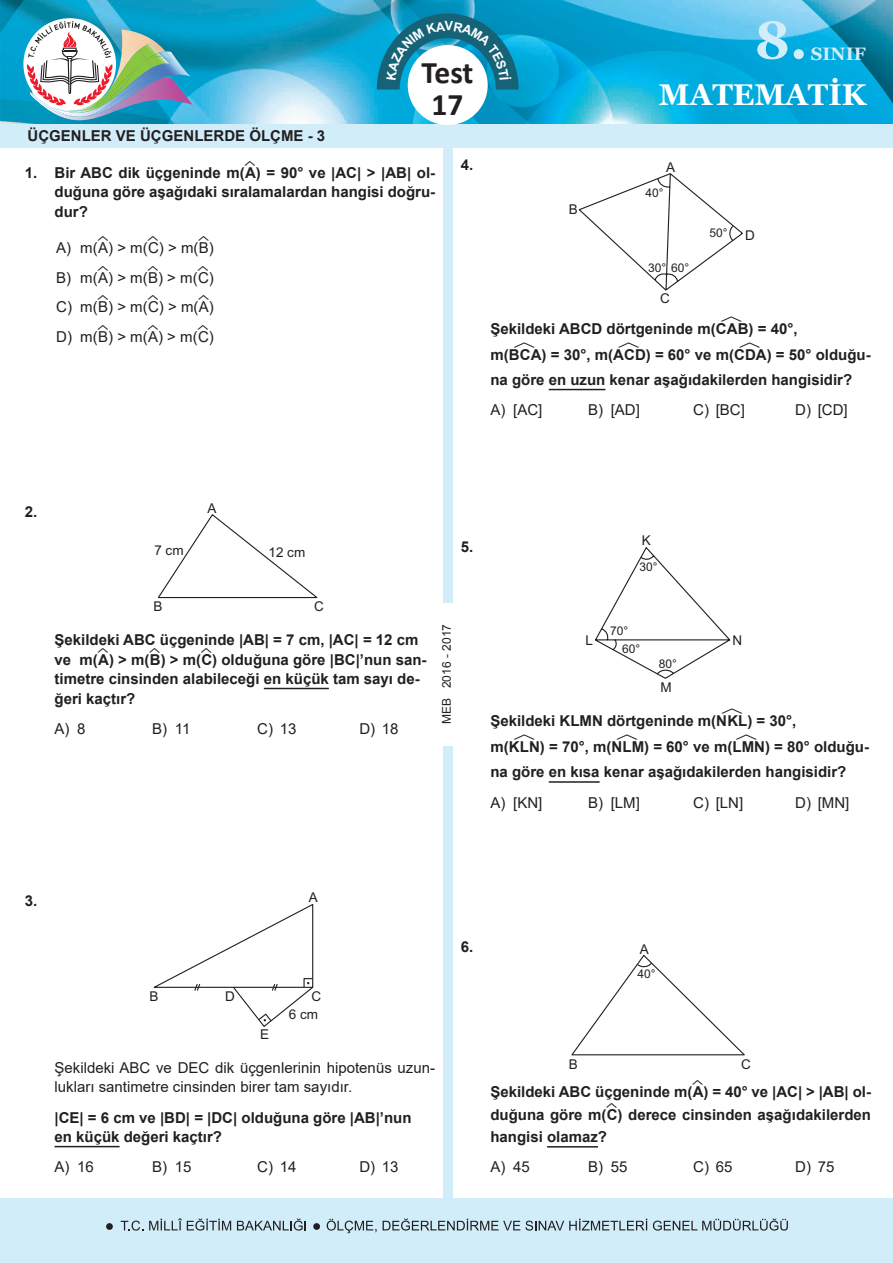
<style>
.page{position:relative;width:893px;height:1263px;background:#fff}
.page>*{position:absolute;margin:0;border:0;box-sizing:border-box;transform-origin:0 0}
.t1{font:700 52.5px "Georgia";color:#d2edfa}
.t2{font:700 31.5px/31.8px "Calibri";letter-spacing:-.005em;color:#231f20;text-align:center}
.t3{font:700 30px "Georgia";color:#fff}
.t4{font:700 18px "Georgia";color:#d2edfa}
.t5{font:700 15px/19.5px "Arial";color:#231f20}
.t6{font:15px/29.7px "Arial";color:#231f20;text-align:justify}
.t7{font:13.5px "Arial";color:#231f20}
.t8{font:12px/18px "Arial";color:#231f20}
.s1{font-family:"Matematik";font-weight:400}
.s2{font-family:"Matematik"}
</style>
<div class="page">
<div style="left:0;top:1198px;width:893px;height:65px;background:#d2edfa"></div>
<svg style="left:121px;top:1220px;width:22px;height:10px"></svg>
<svg style="left:149px;top:1218px;width:82px;height:12px"></svg>
<svg style="left:237px;top:1218px;width:69px;height:12px"></svg>
<svg style="left:327px;top:1219px;width:50px;height:14px"></svg>
<svg style="left:383px;top:1218px;width:264px;height:12px"></svg>
<svg style="left:653px;top:1218px;width:135px;height:12px"></svg>
<div style="left:313px;top:1223px;width:7px;height:7px;background:#231f20;border-radius:50%"></div>
<div style="left:106px;top:1223px;width:7px;height:7px;background:#231f20;border-radius:50%"></div>
<div style="left:443px;top:746px;width:9px;height:453px;background:#d2edfa"></div>
<div style="left:443px;top:148px;width:9px;height:454px;background:#d2edfa"></div>
<img style="left:0;top:0;width:893px;height:124px">
<div style="left:0;top:124px;width:893px;height:24px;background:#d2edfa"></div>
<div style="left:408px;top:45px;width:80px;height:80px;background:#fff;border-radius:50%"></div>
<img style="left:122px;top:29px;width:43px;height:17px">
<img style="left:31px;top:110px;width:86px;height:10px">
<img style="left:112px;top:95px;width:81px;height:16px">
<img style="left:170px;top:51px;width:20px;height:44px">
<img style="left:33px;top:110px;width:79px;height:7px">
<img style="left:122px;top:95px;width:10px;height:12px">
<img style="left:122px;top:46px;width:18px;height:14px">
<img style="left:62px;top:110px;width:50px;height:3px">
<img style="left:122px;top:60px;width:48px;height:35px">
<img style="left:122px;top:65px;width:18px;height:30px">
<svg style="left:140px;top:44px;width:32px;height:21px"></svg>
<img style="left:140px;top:44px;width:19px;height:16px">
<img style="left:147px;top:57px;width:23px;height:10px">
<img style="left:147px;top:53px;width:16px;height:7px">
<svg style="left:26px;top:21px;width:96px;height:89px"></svg>
<hr style="left:264px;top:688px;width:65px;height:1px;background:#231f20">
<hr style="left:55px;top:1146px;width:65px;height:1px;background:#231f20">
<svg style="left:158px;top:514px;width:160px;height:85px"></svg>
<svg style="left:153px;top:904px;width:161px;height:123px"></svg>
<hr style="left:549px;top:389px;width:56px;height:1px;background:#231f20">
<hr style="left:549px;top:781px;width:51px;height:2px;background:#231f20">
<hr style="left:547px;top:1146px;width:51px;height:1px;background:#231f20">
<svg style="left:578px;top:173px;width:165px;height:118px"></svg>
<svg style="left:595px;top:547px;width:136px;height:132px"></svg>
<svg style="left:571px;top:955px;width:174px;height:101px"></svg>
<svg style="left:377px;top:14px;width:142px;height:76px"></svg>
<h2 class="t2" style="left:422px;top:56px;width:53px">Test<br>17</h2>
<h1 class="t1" style="left:755px;top:7px;width:54px">8.</h1>
<p class="t4" style="left:811px;top:42px;width:56px">SINIF</p>
<h3 class="t3" style="left:659px;top:75px;width:209px">MATEMATİK</h3>
<p class="t5" style="left:28px;top:126px;width:299px">ÜÇGENLER VE ÜÇGENLERDE ÖLÇME - 3</p>
<p class="t5" style="left:55px;top:163px;width:382px;text-align:justify;text-indent:-30px">1. Bir ABC dik üçgeninde m(<span class="s1">ë</span>A) = 90° ve |AC| &gt; |AB| ol&shy;duğuna göre aşağıdaki sıralamalardan hangisi doğru&shy;dur?</p>
<p class="t6" style="left:56px;top:233px;width:159px">A) m(<span class="s2">ë</span>A) &gt; m(<span class="s2">ë</span>C) &gt; m(<span class="s2">ë</span>B)<br>B) m(<span class="s2">ë</span>A) &gt; m(<span class="s2">ë</span>B) &gt; m(<span class="s2">ë</span>C)<br>C) m(<span class="s2">ë</span>B) &gt; m(<span class="s2">ë</span>C) &gt; m(<span class="s2">ë</span>A)<br>D) m(<span class="s2">ë</span>B) &gt; m(<span class="s2">ë</span>A) &gt; m(<span class="s2">ë</span>C)</p>
<p class="t5" style="left:461px;top:156px;width:14px">4.</p>
<p class="t7" style="left:666px;top:157px;width:11px">A</p>
<p class="t7" style="left:569px;top:200px;width:11px">B</p>
<p class="t8" style="left:645px;top:184px;width:20px">40°</p>
<p class="t8" style="left:648px;top:259px;width:43px">30° 60°</p>
<p class="t7" style="left:660px;top:289px;width:11px">C</p>
<p class="t8" style="left:709px;top:224px;width:20px">50°</p>
<p class="t7" style="left:745px;top:226px;width:11px">D</p>
<p class="t5" style="left:490px;top:316px;width:382px;line-height:25.5px">Şekildeki ABCD dörtgeninde m(C<span class="s1">é</span>AB) = 40°,<br>m(B<span class="s1">é</span>CA) = 30°, m(A<span class="s1">é</span>CD) = 60° ve m(C<span class="s1">é</span>DA) = 50° olduğu&shy;na göre en uzun kenar aşağıdakilerden hangisidir?</p>
<p class="t6" style="left:490px;top:395px;width:53px">A) [AC]</p>
<p class="t6" style="left:588px;top:395px;width:53px">B) [AD]</p>
<p class="t6" style="left:693px;top:395px;width:53px">C) [BC]</p>
<p class="t6" style="left:795px;top:395px;width:54px">D) [CD]</p>
<p class="t5" style="left:25px;top:502px;width:14px">2.</p>
<p class="t7" style="left:208px;top:499px;width:11px">A</p>
<p class="t7" style="left:154px;top:541px;width:31px">7 cm</p>
<p class="t7" style="left:268px;top:543px;width:38px">12 cm</p>
<p class="t5" style="left:461px;top:537px;width:14px">5.</p>
<p class="t7" style="left:154px;top:597px;width:11px">B</p>
<p class="t7" style="left:314px;top:597px;width:11px">C</p>
<p class="t5" style="left:55px;top:630px;width:373px">Şekildeki ABC üçgeninde |AB| = 7 cm, |AC| = 12 cm ve m(<span class="s1">ë</span>A) &gt; m(<span class="s1">ë</span>B) &gt; m(<span class="s1">ë</span>C) olduğuna göre |BC|’nun san&shy;timetre cinsinden alabileceği en küçük tam sayı de&shy;ğeri kaçtır?</p>
<p class="t6" style="left:55px;top:713px;width:33px">A) 8</p>
<p class="t6" style="left:152px;top:713px;width:40px">B) 11</p>
<p class="t6" style="left:257px;top:713px;width:41px">C) 13</p>
<p class="t6" style="left:359px;top:713px;width:41px">D) 18</p>
<p class="t8" style="left:438px;top:724px;width:102px;rotate:-90deg">MEB 2016 - 2017</p>
<p class="t7" style="left:642px;top:531px;width:11px">K</p>
<p class="t8" style="left:639px;top:558px;width:20px">30°</p>
<p class="t8" style="left:622px;top:621px;width:20px;text-indent:-12px">70°<br>60°</p>
<p class="t7" style="left:585px;top:631px;width:9px">L</p>
<p class="t7" style="left:732px;top:631px;width:11px">N</p>
<p class="t7" style="left:660px;top:678px;width:13px">M</p>
<p class="t8" style="left:659px;top:654px;width:20px">80°</p>
<p class="t5" style="left:490px;top:709px;width:380px;line-height:25.5px">Şekildeki KLMN dörtgeninde m(N<span class="s1">é</span>KL) = 30°,<br>m(K<span class="s1">é</span>LN) = 70°, m(N<span class="s1">é</span>LM) = 60° ve m(L<span class="s1">é</span>MN) = 80° olduğu&shy;na göre en kısa kenar aşağıdakilerden hangisidir?</p>
<p class="t6" style="left:490px;top:787px;width:53px">A) [KN]</p>
<p class="t6" style="left:588px;top:787px;width:53px">B) [LM]</p>
<p class="t6" style="left:693px;top:787px;width:52px">C) [LN]</p>
<p class="t6" style="left:795px;top:787px;width:56px">D) [MN]</p>
<p class="t5" style="left:25px;top:891px;width:14px">3.</p>
<p class="t7" style="left:309px;top:888px;width:11px">A</p>
<p class="t7" style="left:149px;top:987px;width:11px">B</p>
<p class="t7" style="left:312px;top:987px;width:11px">C</p>
<p class="t7" style="left:225px;top:987px;width:11px">D</p>
<p class="t7" style="left:260px;top:1025px;width:11px">E</p>
<p class="t7" style="left:289px;top:1004px;width:31px">6 cm</p>
<p class="t6" style="left:55px;top:1058px;width:382px;line-height:19.5px">Şekildeki ABC ve DEC dik üçgenlerinin hipotenüs uzun&shy;lukları santimetre cinsinden birer tam sayıdır.</p>
<p class="t5" style="left:55px;top:1108px;width:358px">|CE| = 6 cm ve |BD| = |DC| olduğuna göre |AB|’nun en küçük değeri kaçtır?</p>
<p class="t6" style="left:55px;top:1152px;width:41px">A) 16</p>
<p class="t6" style="left:152px;top:1152px;width:41px">B) 15</p>
<p class="t6" style="left:257px;top:1152px;width:41px">C) 14</p>
<p class="t6" style="left:359px;top:1152px;width:41px">D) 13</p>
<p class="t5" style="left:461px;top:937px;width:14px">6.</p>
<p class="t7" style="left:640px;top:939px;width:11px">A</p>
<p class="t8" style="left:637px;top:965px;width:20px">40°</p>
<p class="t7" style="left:569px;top:1054px;width:11px">B</p>
<p class="t7" style="left:741px;top:1054px;width:11px">C</p>
<p class="t5" style="left:490px;top:1081px;width:382px;line-height:22.5px;text-align:justify">Şekildeki ABC üçgeninde m(<span class="s1">ë</span>A) = 40° ve |AC| &gt; |AB| ol&shy;duğuna göre m(<span class="s1">ë</span>C) derece cinsinden aşağıdakilerden hangisi olamaz?</p>
<p class="t6" style="left:490px;top:1152px;width:41px">A) 45</p>
<p class="t6" style="left:588px;top:1152px;width:41px">B) 55</p>
<p class="t6" style="left:693px;top:1152px;width:41px">C) 65</p>
<p class="t6" style="left:795px;top:1152px;width:41px">D) 75</p>
</div>
